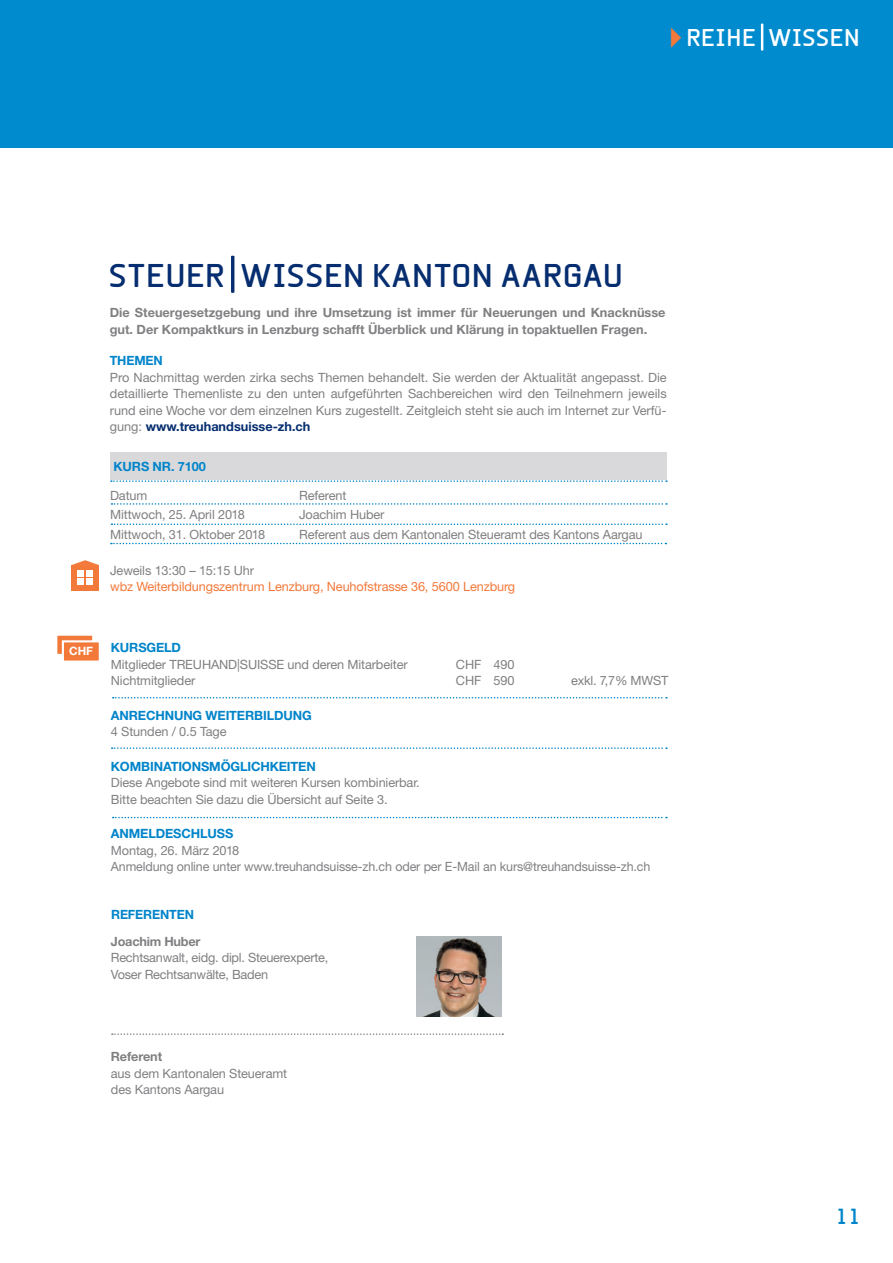
<style>
.page{position:relative;width:893px;height:1263px;background:#fff}
.page>*{position:absolute;margin:0;border:0;box-sizing:border-box;transform-origin:0 0}
.t1{font:700 31.5px "Beta Sans";letter-spacing:.01em;color:#052d6f}
.t2{font:700 23.25px "Beta Sans";letter-spacing:.01em;color:#fff}
.t3{font:700 21px "Beta Sans";color:#0084ca}
.t4{font:12.75px/16.5px "Helvetica Neue LT Std";letter-spacing:-.01em;color:#808083}
.t5{font:700 12.75px/16.5px "Helvetica Neue LT Std";color:#808083}
.t6{font:700 12.75px "Helvetica Neue LT Std";letter-spacing:-.01em;color:#0084ca}
.t7{font:12.75px "Helvetica Neue LT Std";letter-spacing:-.01em;color:#f3793b}
.t8{font:700 12.75px "Helvetica Neue LT Std";letter-spacing:-.02em;color:#808083}
.t9{font:700 11.55px "Helvetica Neue LT Std";color:#fff}
.s1{color:#f3793b}
.s2{font-weight:700;color:#052d6f}
</style>
<div class="page">
<hr style="left:231px;top:256px;width:3px;height:37px;background:#052d6f">
<img style="left:417px;top:936px;width:85px;height:81px">
<svg style="left:112px;top:1033px;width:391px;height:2px"></svg>
<div style="left:110px;top:453px;width:557px;height:27px;background:#d9d9dc"></div>
<svg style="left:111px;top:480px;width:556px;height:2px"></svg>
<svg style="left:111px;top:503px;width:556px;height:2px"></svg>
<svg style="left:111px;top:523px;width:556px;height:2px"></svg>
<svg style="left:111px;top:543px;width:555px;height:1px"></svg>
<svg style="left:113px;top:697px;width:554px;height:1px"></svg>
<svg style="left:112px;top:747px;width:555px;height:2px"></svg>
<svg style="left:113px;top:817px;width:554px;height:1px"></svg>
<div style="left:55px;top:634px;width:39px;height:22px;background:#f3793b;border:2px solid #fff"></div>
<div style="left:62px;top:640px;width:39px;height:23px;background:#f3793b;border:2px solid #fff"></div>
<div style="left:71px;top:565px;width:28px;height:26px;background:#f3793b"></div>
<div style="left:87px;top:570px;width:6px;height:7px;background:#fff"></div>
<div style="left:87px;top:578px;width:6px;height:7px;background:#fff"></div>
<div style="left:78px;top:570px;width:6px;height:7px;background:#fff"></div>
<div style="left:78px;top:578px;width:6px;height:7px;background:#fff"></div>
<svg style="left:72px;top:560px;width:27px;height:5px"></svg>
<div style="left:0;top:0;width:893px;height:147px;background:#008bcf"></div>
<hr style="left:761px;top:24px;width:2px;height:27px;background:#fff">
<h2 class="t2" style="left:659px;top:24px;width:202px"><span class="s1">✔</span>REIHE WISSEN</h2>
<h1 class="t1" style="left:109px;top:257px;width:516px">STEUER WISSEN KANTON AARGAU</h1>
<p class="t5" style="left:110px;top:304px;width:557px">Die Steuergesetzgebung und ihre Umsetzung ist immer für Neuerungen und Knacknüsse gut. Der Kompaktkurs in Lenzburg schafft Überblick und Klärung in topaktuellen Fragen.</p>
<p class="t6" style="left:110px;top:353px;width:55px">THEMEN</p>
<p class="t4" style="left:110px;top:369px;width:558px;text-align:justify">Pro Nachmittag werden zirka sechs Themen behandelt. Sie werden der Aktualität angepasst. Die detaillierte Themenliste zu den unten aufgeführten Sachbereichen wird den Teilnehmern jeweils rund eine Woche vor dem einzelnen Kurs zugestellt. Zeitgleich steht sie auch im Internet zur Verfü&shy;gung: <span class="s2">www.treuhandsuisse-zh.ch</span></p>
<p class="t6" style="left:114px;top:459px;width:94px">KURS NR. 7100</p>
<p class="t4" style="left:110px;top:487px;width:39px">Datum</p>
<p class="t4" style="left:299px;top:487px;width:49px">Referent</p>
<p class="t4" style="left:110px;top:506px;width:136px">Mittwoch, 25. April 2018</p>
<p class="t4" style="left:299px;top:506px;width:87px">Joachim Huber</p>
<p class="t4" style="left:110px;top:526px;width:156px">Mittwoch, 31. Oktober 2018</p>
<p class="t4" style="left:299px;top:526px;width:345px">Referent aus dem Kantonalen Steueramt des Kantons Aargau</p>
<p class="t4" style="left:110px;top:562px;width:145px">Jeweils 13:30 – 15:15 Uhr</p>
<p class="t7" style="left:110px;top:579px;width:407px">wbz Weiterbildungszentrum Lenzburg, Neuhofstrasse 36, 5600 Lenzburg</p>
<p class="t9" style="left:69px;top:644px;width:25px">CHF</p>
<p class="t6" style="left:111px;top:639px;width:72px">KURSGELD</p>
<p class="t4" style="left:111px;top:655px;width:298px">Mitglieder TREUHAND|SUISSE und deren Mitarbeiter</p>
<p class="t4" style="left:456px;top:655px;width:60px">CHF 490</p>
<p class="t4" style="left:111px;top:672px;width:86px">Nichtmitglieder</p>
<p class="t4" style="left:456px;top:672px;width:60px">CHF 590</p>
<p class="t6" style="left:111px;top:707px;width:202px">ANRECHNUNG WEITERBILDUNG</p>
<p class="t4" style="left:111px;top:723px;width:117px">4 Stunden / 0.5 Tage</p>
<p class="t6" style="left:111px;top:758px;width:206px">KOMBINATIONSMÖGLICHKEITEN</p>
<p class="t4" style="left:111px;top:774px;width:310px">Diese Angebote sind mit weiteren Kursen kombinierbar.<br>Bitte beachten Sie dazu die Übersicht auf Seite 3.</p>
<p class="t6" style="left:111px;top:825px;width:124px">ANMELDESCHLUSS</p>
<p class="t4" style="left:111px;top:841px;width:541px">Montag, 26. März 2018<br>Anmeldung online unter www.treuhandsuisse-zh.ch oder per E-Mail an kurs@treuhandsuisse-zh.ch</p>
<p class="t4" style="left:571px;top:672px;width:99px">exkl. 7,7% MWST</p>
<p class="t6" style="left:111px;top:906px;width:84px">REFERENTEN</p>
<p class="t8" style="left:111px;top:933px;width:91px">Joachim Huber</p>
<p class="t4" style="left:111px;top:949px;width:219px">Rechtsanwalt, eidg. dipl. Steuerexperte,<br>Voser Rechtsanwälte, Baden</p>
<p class="t5" style="left:111px;top:1048px;width:53px">Referent</p>
<p class="t4" style="left:111px;top:1064px;width:178px">aus dem Kantonalen Steueramt des Kantons Aargau</p>
<h3 class="t3" style="left:836px;top:1204px;width:26px">11</h3>
</div>
